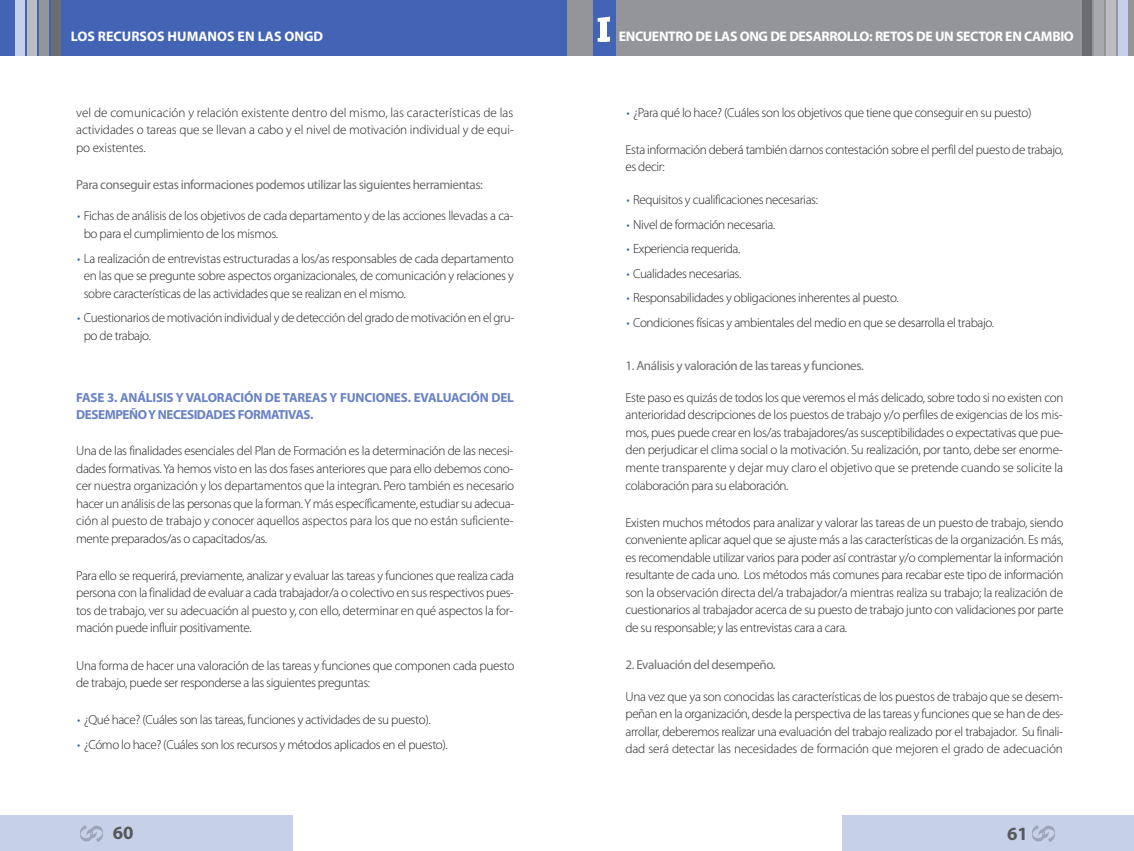
<style>
.page{position:relative;width:1134px;height:851px;background:#fff}
.page>*{position:absolute;margin:0;border:0;box-sizing:border-box;transform-origin:0 0}
.t1{font:700 18.75px "Myriad Pro";color:#57585a}
.t2{font:700 13.88px "Myriad Pro";letter-spacing:-.03em;color:#fff}
.t3{font:700 13.88px "Myriad Pro";color:#fff}
.t4{font:300 13.12px/17.5px "Myriad Pro";letter-spacing:-.03em;color:#231f20;text-align:justify}
.t5{font:13.12px "Myriad Pro";letter-spacing:-.03em;color:#6c6d70}
.t6{font:700 13.12px/17.5px "Myriad Pro";letter-spacing:-.035em;color:#6982c4}
.s1{color:#4363b5}
</style>
<div class="page">
<div style="left:842px;top:814px;width:292px;height:36px;background:#c7d0e9"></div>
<svg style="left:1032px;top:829px;width:19px;height:13px"></svg>
<img style="left:1033px;top:825px;width:22px;height:16px">
<div style="left:567px;top:0;width:567px;height:55px;background:#939598"></div>
<div style="left:593px;top:0;width:22px;height:55px;background:#4363b5"></div>
<div style="left:601px;top:18px;width:6px;height:23px;background:#fff"></div>
<svg style="left:598px;top:37px;width:12px;height:5px"></svg>
<svg style="left:598px;top:17px;width:12px;height:5px"></svg>
<div style="left:1082px;top:0;width:9px;height:55px;background:#6c6d70"></div>
<div style="left:1094px;top:0;width:9px;height:55px;background:#a8a9ad"></div>
<div style="left:1107px;top:0;width:9px;height:55px;background:#bcbdc0"></div>
<div style="left:1118px;top:0;width:9px;height:55px;background:#c7d0e9"></div>
<div style="left:0;top:814px;width:292px;height:36px;background:#c7d0e9"></div>
<img style="left:80px;top:825px;width:22px;height:16px">
<div style="left:0;top:0;width:567px;height:55px;background:#4363b5"></div>
<div style="left:52px;top:0;width:9px;height:55px;background:#6c6d70"></div>
<div style="left:40px;top:0;width:9px;height:55px;background:#939598"></div>
<div style="left:27px;top:0;width:9px;height:55px;background:#bcbdc0"></div>
<div style="left:15px;top:0;width:9px;height:55px;background:#c7d0e9"></div>
<p class="t3" style="left:71px;top:31px;width:254px">LOS RECURSOS HUMANOS EN LAS ONGD</p>
<p class="t4" style="left:76px;top:104px;width:439px">vel de comunicación y relación existente dentro del mismo, las características de las actividades o tareas que se llevan a cabo y el nivel de motivación individual y de equi&shy;po existentes.</p>
<p class="t5" style="left:76px;top:179px;width:408px">Para conseguir estas informaciones podemos utilizar las siguientes herramientas:</p>
<p class="t4" style="left:84px;top:208px;width:431px;text-indent:-6px"><span class="s1">•</span> Fichas de análisis de los objetivos de cada departamento y de las acciones llevadas a ca&shy;bo para el cumplimiento de los mismos.</p>
<p class="t4" style="left:84px;top:250px;width:432px;text-indent:-6px"><span class="s1">•</span> La realización de entrevistas estructuradas a los/as responsables de cada departamento en las que se pregunte sobre aspectos organizacionales, de comunicación y relaciones y sobre características de las actividades que se realizan en el mismo.</p>
<p class="t4" style="left:84px;top:310px;width:432px;text-indent:-6px"><span class="s1">•</span> Cuestionarios de motivación individual y de detección del grado de motivación en el gru&shy;po de trabajo.</p>
<p class="t6" style="left:76px;top:389px;width:439px">FASE 3. ANÁLISIS Y VALORACIÓN DE TAREAS Y FUNCIONES. EVALUACIÓN DEL<br>DESEMPEÑO Y NECESIDADES FORMATIVAS.</p>
<p class="t4" style="left:76px;top:443px;width:440px">Una de las finalidades esenciales del Plan de Formación es la determinación de las necesi&shy;dades formativas. Ya hemos visto en las dos fases anteriores que para ello debemos cono&shy;cer nuestra organización y los departamentos que la integran. Pero también es necesario hacer un análisis de las personas que la forman. Y más específicamente, estudiar su adecua&shy;ción al puesto de trabajo y conocer aquellos aspectos para los que no están suficiente&shy;mente preparados/as o capacitados/as.</p>
<p class="t4" style="left:76px;top:567px;width:439px">Para ello se requerirá, previamente, analizar y evaluar las tareas y funciones que realiza cada persona con la finalidad de evaluar a cada trabajador/a o colectivo en sus respectivos pues&shy;tos de trabajo, ver su adecuación al puesto y, con ello, determinar en qué aspectos la for&shy;mación puede influir positivamente.</p>
<p class="t4" style="left:76px;top:657px;width:440px">Una forma de hacer una valoración de las tareas y funciones que componen cada puesto de trabajo, puede ser responderse a las siguientes preguntas:</p>
<p class="t4" style="left:77px;top:712px;width:355px"><span class="s1">•</span> ¿Qué hace? (Cuáles son las tareas, funciones y actividades de su puesto).</p>
<p class="t4" style="left:77px;top:736px;width:372px"><span class="s1">•</span> ¿Cómo lo hace? (Cuáles son los recursos y métodos aplicados en el puesto).</p>
<h1 class="t1" style="left:113px;top:825px;width:22px">60</h1>
<p class="t2" style="left:619px;top:31px;width:457px">ENCUENTRO DE LAS ONG DE DESARROLLO: RETOS DE UN SECTOR EN CAMBIO</p>
<p class="t4" style="left:627px;top:104px;width:407px"><span class="s1">•</span> ¿Para qué lo hace? (Cuáles son los objetivos que tiene que conseguir en su puesto)</p>
<p class="t4" style="left:625px;top:141px;width:440px">Esta información deberá también darnos contestación sobre el perfil del puesto de trabajo, es decir:</p>
<p class="t4" style="left:627px;top:192px;width:193px"><span class="s1">•</span> Requisitos y cualificaciones necesarias:</p>
<p class="t4" style="left:627px;top:216px;width:150px"><span class="s1">•</span> Nivel de formación necesaria.</p>
<p class="t4" style="left:627px;top:241px;width:115px"><span class="s1">•</span> Experiencia requerida.</p>
<p class="t4" style="left:627px;top:266px;width:116px"><span class="s1">•</span> Cualidades necesarias.</p>
<p class="t4" style="left:627px;top:290px;width:274px"><span class="s1">•</span> Responsabilidades y obligaciones inherentes al puesto.</p>
<p class="t4" style="left:627px;top:315px;width:369px"><span class="s1">•</span> Condiciones físicas y ambientales del medio en que se desarrolla el trabajo.</p>
<p class="t5" style="left:625px;top:361px;width:240px">1. Análisis y valoración de las tareas y funciones.</p>
<p class="t4" style="left:625px;top:390px;width:440px">Este paso es quizás de todos los que veremos el más delicado, sobre todo si no existen con anterioridad descripciones de los puestos de trabajo y/o perfiles de exigencias de los mis&shy;mos, pues puede crear en los/as trabajadores/as susceptibilidades o expectativas que pue&shy;den perjudicar el clima social o la motivación. Su realización, por tanto, debe ser enorme&shy;mente transparente y dejar muy claro el objetivo que se pretende cuando se solicite la colaboración para su elaboración.</p>
<p class="t4" style="left:625px;top:514px;width:440px">Existen muchos métodos para analizar y valorar las tareas de un puesto de trabajo, siendo conveniente aplicar aquel que se ajuste más a las características de la organización. Es más, es recomendable utilizar varios para poder así contrastar y/o complementar la información resultante de cada uno. Los métodos más comunes para recabar este tipo de información son la observación directa del/a trabajador/a mientras realiza su trabajo; la realización de cuestionarios al trabajador acerca de su puesto de trabajo junto con validaciones por parte de su responsable; y las entrevistas cara a cara.</p>
<p class="t5" style="left:625px;top:659px;width:152px">2. Evaluación del desempeño.</p>
<p class="t4" style="left:625px;top:688px;width:439px">Una vez que ya son conocidas las características de los puestos de trabajo que se desem&shy;peñan en la organización, desde la perspectiva de las tareas y funciones que se han de des&shy;arrollar, deberemos realizar una evaluación del trabajo realizado por el trabajador. Su finali&shy;dad será detectar las necesidades de formación que mejoren el grado de adecuación</p>
<h1 class="t1" style="left:1007px;top:826px;width:22px">61</h1>
</div>
